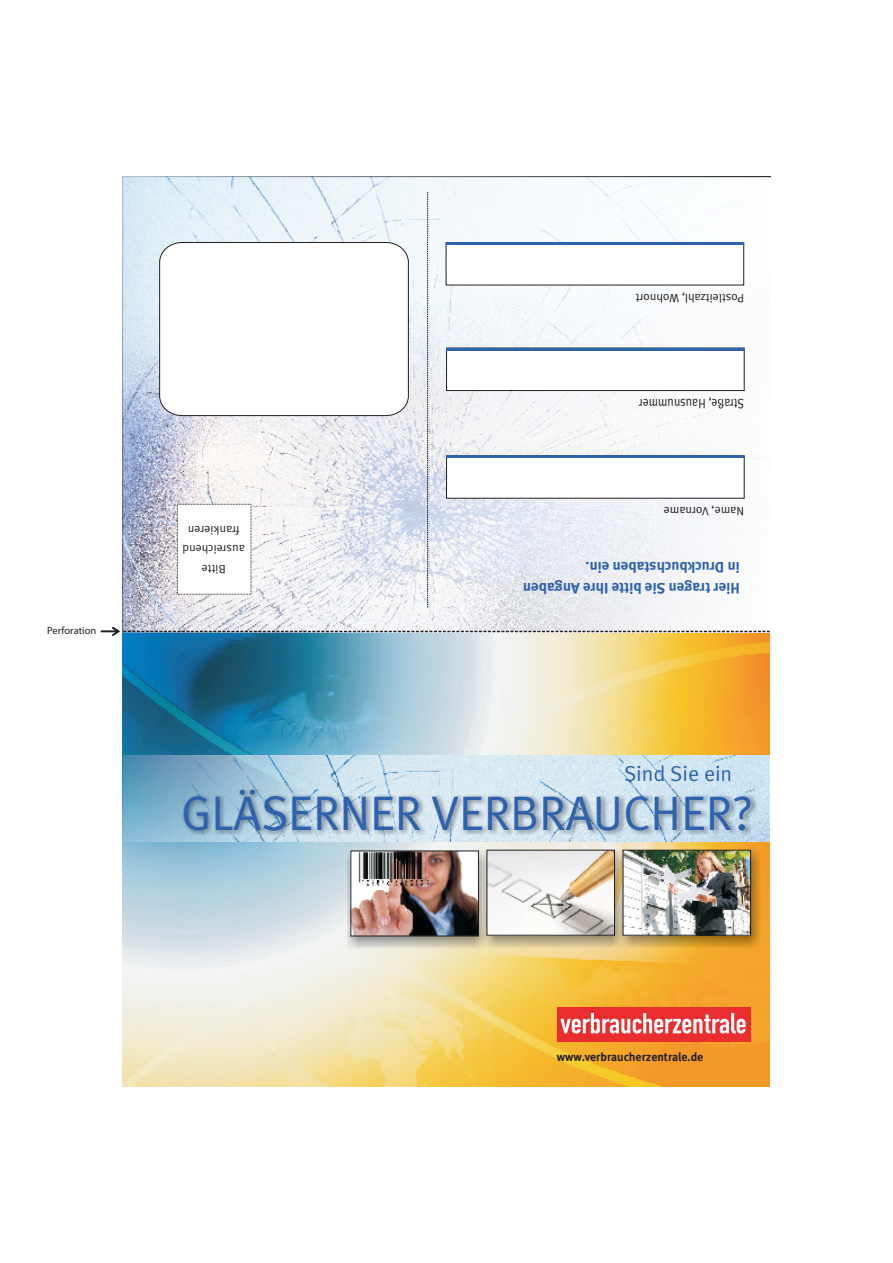
<style>
.page{position:relative;width:893px;height:1263px;background:#fff}
.page>*{position:absolute;margin:0;border:0;box-sizing:border-box;transform-origin:0 0}
.t1{font:48.45px "Meta Normal";color:#2e62ae}
.t2{font:21.45px "Meta Normal";color:#2e62ae}
.t3{font:700 15px/21.1px "Meta";color:#2e62ae}
.t4{font:13.5px "Meta Normal";color:#231f20;scale:.87 1}
.t5{font:12px/19.5px "Meta Normal";color:#231f20;text-align:center}
.t6{font:700 12px "Meta";color:#231f20}
.t7{font:10.5px "Myriad Pro";color:#231f20}
</style>
<div class="page">
<img style="left:123px;top:636px;width:646px;height:451px">
<img style="left:123px;top:176px;width:647px;height:451px">
<img style="left:124px;top:756px;width:645px;height:85px">
<svg style="left:101px;top:627px;width:669px;height:9px"></svg>
<img style="left:181px;top:789px;width:576px;height:47px">
<img style="left:348px;top:849px;width:413px;height:100px">
<img style="left:488px;top:852px;width:125px;height:82px">
<div style="left:486px;top:850px;width:129px;height:86px;border:1px solid #231f20"></div>
<img style="left:352px;top:852px;width:125px;height:82px">
<div style="left:350px;top:850px;width:129px;height:86px;border:1px solid #231f20"></div>
<img style="left:625px;top:852px;width:124px;height:82px">
<div style="left:623px;top:850px;width:128px;height:86px;border:1px solid #231f20"></div>
<div style="left:557px;top:1007px;width:194px;height:34px;background:#ea2e30"></div>
<svg style="left:560px;top:1013px;width:186px;height:20px"></svg>
<svg style="left:446px;top:455px;width:298px;height:43px"></svg>
<svg style="left:446px;top:245px;width:298px;height:40px"></svg>
<hr style="left:446px;top:242px;width:298px;height:3px;background:#2e62ae">
<svg style="left:446px;top:348px;width:298px;height:43px"></svg>
<hr style="left:447px;top:348px;width:297px;height:2px;background:#2e62ae">
<hr style="left:447px;top:456px;width:297px;height:2px;background:#2e62ae">
<svg style="left:427px;top:192px;width:1px;height:415px"></svg>
<svg style="left:177px;top:503px;width:75px;height:92px"></svg>
<svg style="left:159px;top:242px;width:250px;height:174px"></svg>
<p class="t7" style="left:47px;top:626px;width:51px">Perforation</p>
<p class="t5" style="left:744px;top:307px;width:110px;rotate:-180deg">Postleitzahl, Wohnort</p>
<p class="t4" style="left:744px;top:410px;width:122px;rotate:-180deg">Straße, Hausnummer</p>
<p class="t5" style="left:245px;top:578px;width:64px;rotate:-180deg">Bitte ausreichend frankieren</p>
<p class="t5" style="left:744px;top:520px;width:82px;rotate:-180deg">Name, Vorname</p>
<p class="t3" style="left:740px;top:598px;width:218px;rotate:-180deg">Hier tragen Sie bitte Ihre Angaben in Druc bk uchstaben ein.</p>
<h2 class="t2" style="left:624px;top:764px;width:110px">Sind Sie ein</h2>
<h1 class="t1" style="left:181px;top:791px;width:573px">GLÄSERNER VERBRAUCHER?</h1>
<p class="t6" style="left:557px;top:1051px;width:148px">www.verbraucherzentrale.de</p>
</div>
